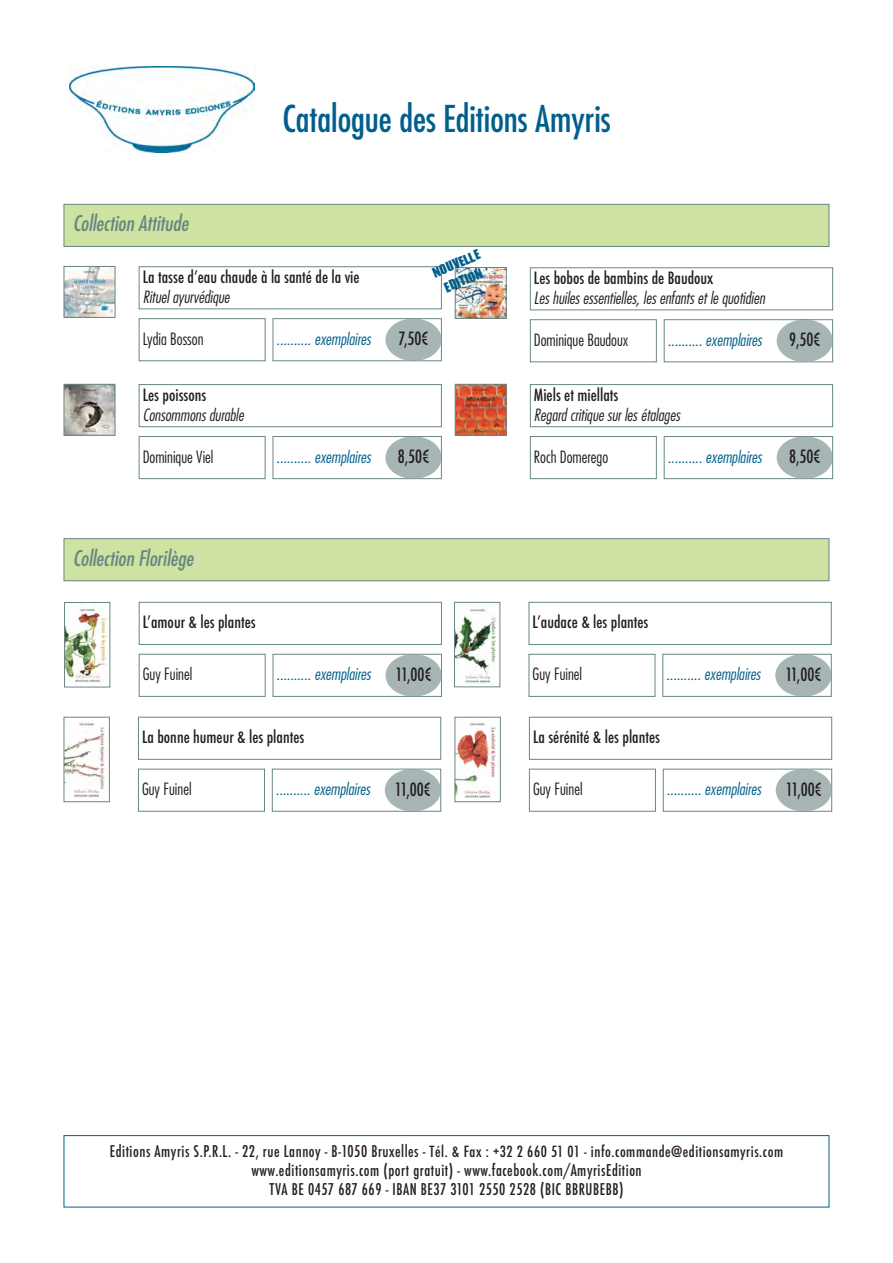
<style>
.page{position:relative;width:893px;height:1263px;background:#fff}
.page>*{position:absolute;margin:0;border:0;box-sizing:border-box;transform-origin:0 0}
.t1{font:condensed 36px "Futura";color:#005f8c}
.t2{font:italic condensed 21px "Futura";color:#688783}
.t3{font:500 condensed 17.85px "Futura";color:#231f20;scale:.95 1}
.t4{font:italic 300 condensed 16.5px "Futura";color:#005f8c}
.t5{font:500 condensed 16.5px "Futura";color:#231f20}
.t6{font:italic 300 condensed 16.5px "Futura";color:#231f20}
.t7{font:300 condensed 16.5px "Futura";color:#231f20}
.t8{font:500 condensed 15.75px/19.2px "Futura";letter-spacing:.035em;color:#231f20;text-align:center;scale:.95 1}
.t9{font:500 condensed 15px "Futura";letter-spacing:.035em;color:#231f20}
.t10{font:15px/18.1px "JCH Ead A";color:#005f8c;text-align:center}
.s1{font-weight:500;font-style:normal;font-size:17.85px;color:#231f20}
.s2{font-size:15.75px}
</style>
<div class="page">
<div style="left:64px;top:204px;width:765px;height:42px;background:#cee3a1"></div>
<div style="left:64px;top:204px;width:765px;height:43px;border:1px solid #688783"></div>
<div style="left:64px;top:1135px;width:765px;height:72px;border:1px solid #005f8c"></div>
<img style="left:70px;top:67px;width:184px;height:85px">
<div style="left:64px;top:539px;width:765px;height:42px;background:#cee3a1"></div>
<div style="left:64px;top:538px;width:765px;height:43px;border:1px solid #688783"></div>
<svg style="left:64px;top:266px;width:201px;height:95px"></svg>
<div style="left:139px;top:267px;width:303px;height:42px;border:1px solid #688783"></div>
<div style="left:273px;top:318px;width:169px;height:43px;border:1px solid #688783"></div>
<svg style="left:385px;top:318px;width:57px;height:43px"></svg>
<svg style="left:64px;top:384px;width:201px;height:95px"></svg>
<div style="left:139px;top:384px;width:303px;height:43px;border:1px solid #688783"></div>
<div style="left:273px;top:436px;width:169px;height:43px;border:1px solid #688783"></div>
<svg style="left:385px;top:436px;width:57px;height:43px"></svg>
<svg style="left:455px;top:267px;width:202px;height:95px"></svg>
<div style="left:664px;top:319px;width:169px;height:43px;border:1px solid #688783"></div>
<svg style="left:777px;top:319px;width:56px;height:43px;background:#b4bfbf"></svg>
<svg style="left:455px;top:384px;width:202px;height:95px"></svg>
<div style="left:530px;top:384px;width:303px;height:43px;border:1px solid #688783"></div>
<div style="left:664px;top:436px;width:169px;height:43px;border:1px solid #688783"></div>
<svg style="left:777px;top:436px;width:56px;height:43px"></svg>
<svg style="left:454px;top:602px;width:201px;height:95px"></svg>
<div style="left:529px;top:602px;width:302px;height:43px;border:1px solid #688783"></div>
<div style="left:663px;top:654px;width:168px;height:42px;border:1px solid #688783"></div>
<svg style="left:775px;top:654px;width:56px;height:42px"></svg>
<svg style="left:64px;top:717px;width:201px;height:95px"></svg>
<div style="left:138px;top:717px;width:303px;height:42px;border:1px solid #688783"></div>
<div style="left:272px;top:769px;width:169px;height:42px;border:1px solid #688783"></div>
<svg style="left:385px;top:769px;width:56px;height:42px;background:#b5c0c0"></svg>
<svg style="left:455px;top:717px;width:201px;height:95px"></svg>
<div style="left:529px;top:717px;width:303px;height:42px;border:1px solid #688783"></div>
<div style="left:663px;top:769px;width:169px;height:42px;border:1px solid #688783"></div>
<svg style="left:776px;top:769px;width:56px;height:42px;background:#b5c0c0"></svg>
<svg style="left:64px;top:602px;width:202px;height:95px"></svg>
<div style="left:139px;top:602px;width:303px;height:43px;border:1px solid #688783"></div>
<div style="left:273px;top:654px;width:169px;height:42px;border:1px solid #688783"></div>
<svg style="left:385px;top:654px;width:57px;height:42px"></svg>
<p class="t2" style="left:73px;top:214px;width:120px">Collection Attitude</p>
<h1 class="t1" style="left:283px;top:101px;width:330px">Catalogue des Editions Amyris</h1>
<p class="t10" style="left:430px;top:265px;width:52px;rotate:-23deg">NOUVELLE<br>EDITION</p>
<p class="t5" style="left:143px;top:269px;width:218px">La tasse d’eau chaude à la santé de la vie</p>
<p class="t6" style="left:143px;top:290px;width:91px">Rituelayurvédique</p>
<p class="t4" style="left:277px;top:331px;width:98px">..........exemplaires</p>
<p class="t3" style="left:398px;top:330px;width:33px">7,50€</p>
<p class="t7" style="left:143px;top:331px;width:62px">Lydia Bosson</p>
<p class="t5" style="left:534px;top:270px;width:181px">Les bobos de bambins de Baudoux</p>
<p class="t6" style="left:534px;top:291px;width:235px">Leshuilesessentielles,lesenfantsetle quotidien</p>
<p class="t4" style="left:668px;top:333px;width:98px">..........exemplaires</p>
<p class="t3" style="left:789px;top:331px;width:35px">9,50€</p>
<p class="t7" style="left:534px;top:333px;width:96px">Dominique Baudoux</p>
<p class="t5" style="left:143px;top:387px;width:65px">Les poissons</p>
<p class="t6" style="left:143px;top:408px;width:105px">Consommonsdurable</p>
<p class="t7" style="left:143px;top:449px;width:72px">Dominique Viel</p>
<p class="t4" style="left:277px;top:449px;width:98px">..........exemplaires</p>
<p class="t3" style="left:398px;top:448px;width:35px">8,50€</p>
<p class="t5" style="left:534px;top:387px;width:86px">Miels et miellats</p>
<p class="t6" style="left:534px;top:408px;width:150px">Regard critique surlesétalages</p>
<p class="t4" style="left:668px;top:449px;width:98px">..........exemplaires</p>
<p class="t3" style="left:789px;top:448px;width:35px">8,50€</p>
<p class="t7" style="left:534px;top:449px;width:76px">Roch Domerego</p>
<p class="t2" style="left:73px;top:548px;width:126px">Collection Florilège</p>
<p class="t5" style="left:143px;top:615px;width:114px">L’amour &amp; les plantes</p>
<p class="t5" style="left:533px;top:615px;width:117px">L’audace &amp; les plantes</p>
<p class="t7" style="left:143px;top:667px;width:51px">Guy Fuinel</p>
<p class="t4" style="left:277px;top:667px;width:157px">..........exemplaires <span class="s1">11,00€</span></p>
<p class="t7" style="left:533px;top:667px;width:51px">Guy Fuinel</p>
<p class="t4" style="left:666px;top:667px;width:157px">..........exemplaires <span class="s1">11,00€</span></p>
<p class="t5" style="left:142px;top:730px;width:164px">La bonne humeur &amp; les plantes</p>
<p class="t4" style="left:276px;top:782px;width:157px">..........exemplaires <span class="s1">11,00€</span></p>
<p class="t7" style="left:533px;top:782px;width:51px">Guy Fuinel</p>
<p class="t5" style="left:533px;top:730px;width:129px">La sérénité &amp; les plantes</p>
<p class="t7" style="left:142px;top:782px;width:51px">Guy Fuinel</p>
<p class="t4" style="left:667px;top:782px;width:157px">..........exemplaires <span class="s1">11,00€</span></p>
<p class="t9" style="left:110px;top:1144px;width:675px"><span class="s2">Editions Amyris S.P.R.L. - 22, rue Lannoy - B-1050 Bruxelles -</span> Tél. &amp; Fax : +32 2 660 51 01 - info.commande@editionsamyris.com</p>
<p class="t8" style="left:251px;top:1162px;width:412px">www.editionsamyris.com (port gratuit) - www.facebook.com/AmyrisEdition<br>TVA BE 0457 687 669 - IBAN BE37 3101 2550 2528 (BIC BBRUBEBB)</p>
</div>
